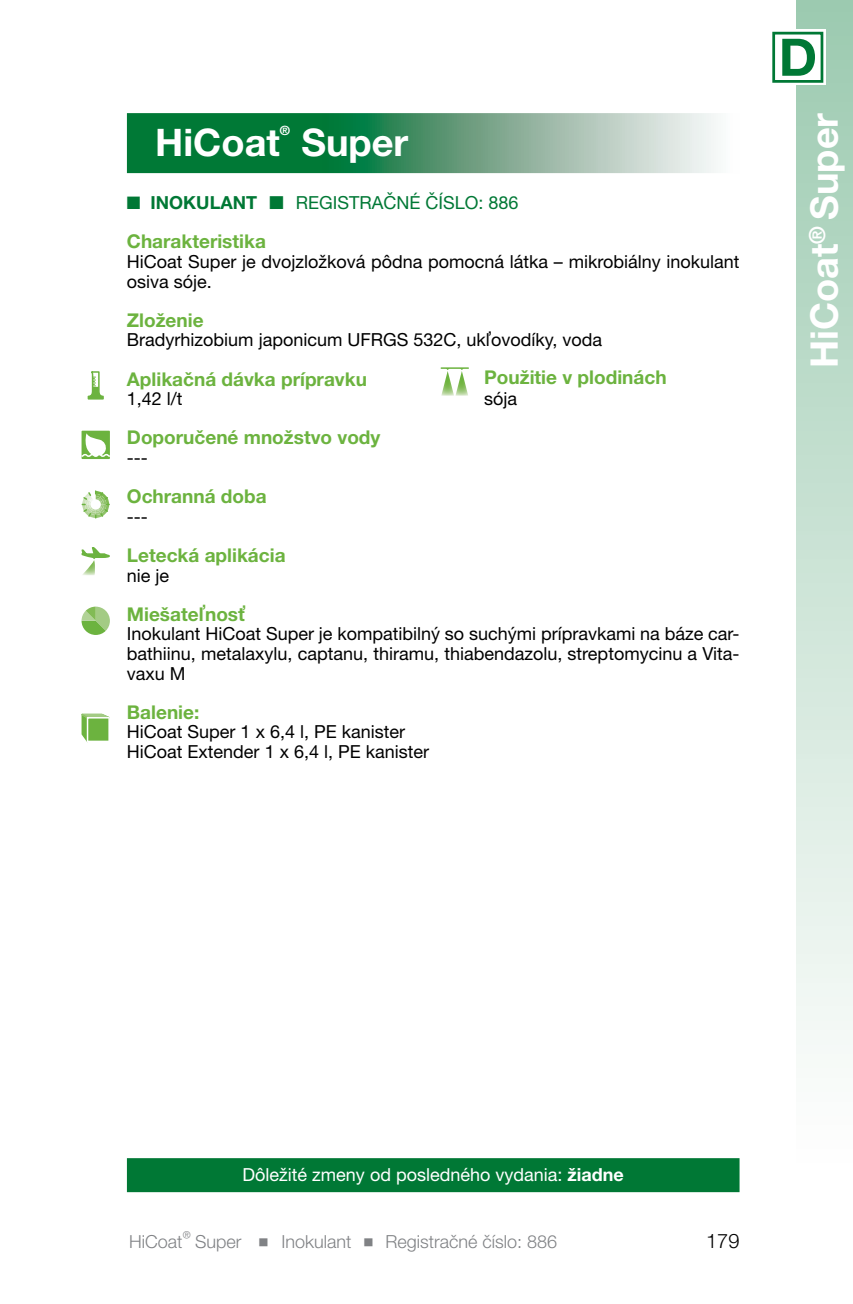
<style>
.page{position:relative;width:853px;height:1304px;background:#fff}
.page>*{position:absolute;margin:0;border:0;box-sizing:border-box;transform-origin:0 0}
.t1{font:700 51.8px "Helvetica Lucia Neue";color:#007835}
.t2{font:700 38px "Helvetica Neue LT Pro";color:#fff}
.t3{font:700 38px "Helvetica Lucia Neue";color:#fff}
.t4{font:300 20px "Helvetica Lucia Neue";color:#000}
.t5{font:700 19px "Helvetica Lucia Neue";color:#6cb33f}
.t6{font:18px/19.6px "Helvetica Lucia Neue";color:#000}
.t7{font:300 18px "Helvetica Lucia Neue";color:#808285}
.t8{font:18px "Helvetica Lucia Neue";color:#fff}
.t9{font:18px "Helvetica Lucia Neue";color:#007835}
.t10{font:700 12.8px "Helvetica Lucia Neue";color:#fff}
.s1{font-weight:700}
</style>
<div class="page">
<div style="left:796px;top:0;width:57px;height:1196px;background:linear-gradient(to bottom,#9ccab0,#fff)"></div>
<svg style="left:772px;top:29px;width:54px;height:56px"></svg>
<div style="left:773px;top:33px;width:49px;height:48px;background:#fff"></div>
<div style="left:772px;top:32px;width:51px;height:51px;border:3px solid #007835"></div>
<svg style="left:127px;top:113px;width:589px;height:60px;background:#569e76"></svg>
<div style="left:127px;top:1158px;width:612px;height:34px;background:#007835"></div>
<img style="left:441px;top:371px;width:27px;height:25px">
<hr style="left:440px;top:367px;width:29px;height:2px;background:#6cb33f">
<svg style="left:82px;top:490px;width:28px;height:29px"></svg>
<img style="left:82px;top:560px;width:13px;height:15px">
<svg style="left:82px;top:547px;width:28px;height:12px"></svg>
<svg style="left:82px;top:607px;width:28px;height:28px"></svg>
<svg style="left:82px;top:714px;width:28px;height:28px"></svg>
<svg style="left:88px;top:371px;width:16px;height:29px"></svg>
<div style="left:82px;top:431px;width:28px;height:28px;border:2px solid #6cb33f"></div>
<svg style="left:82px;top:433px;width:28px;height:25px"></svg>
<h2 class="t3" style="left:155px;top:119px;width:126px">HiCoat</h2>
<p class="t10" style="left:280px;top:123px;width:12px">®</p>
<h2 class="t3" style="left:301px;top:119px;width:109px">Super</h2>
<p class="t9" style="left:127px;top:192px;width:393px">■ <span class="s1">INOKULANT</span> Ĭ REGISTRAČNÉ ČÍSLO: 886</p>
<p class="t5" style="left:127px;top:230px;width:140px">Charakteristika</p>
<p class="t6" style="left:127px;top:251px;width:614px">HiCoat Super je dvojzložková pôdna pomocná látka – mikrobiálny inokulant osiva sóje.</p>
<p class="t5" style="left:127px;top:308px;width:78px">Zloženie</p>
<p class="t6" style="left:127px;top:330px;width:476px">Bradyrhizobium japonicum UFRGS 532C, ukľovodíky, voda</p>
<p class="t5" style="left:127px;top:367px;width:241px">Aplikačná dávka prípravku</p>
<p class="t6" style="left:127px;top:389px;width:57px">1,42 l/t</p>
<p class="t5" style="left:127px;top:426px;width:255px">Doporučené množstvo vody</p>
<p class="t6" style="left:127px;top:447px;width:23px">---</p>
<p class="t5" style="left:127px;top:485px;width:141px">Ochranná doba</p>
<p class="t6" style="left:127px;top:506px;width:23px">---</p>
<p class="t5" style="left:127px;top:543px;width:160px">Letecká aplikácia</p>
<p class="t6" style="left:127px;top:565px;width:44px">nie je</p>
<p class="t5" style="left:127px;top:602px;width:120px">Miešateľnosť</p>
<p class="t6" style="left:127px;top:624px;width:614px;text-align:justify">Inokulant HiCoat Super je kompatibilný so suchými prípravkami na báze car&shy;bathiinu, metalaxylu, captanu, thiramu, thiabendazolu, streptomycinu a Vita&shy;vaxu M</p>
<p class="t5" style="left:127px;top:700px;width:74px">Balenie:</p>
<p class="t6" style="left:127px;top:722px;width:304px">HiCoat Super 1 x 6,4 l, PE kanister<br>HiCoat Extender 1 x 6,4 l, PE kanister</p>
<p class="t5" style="left:484px;top:366px;width:184px">Použitie v plodinách</p>
<p class="t6" style="left:484px;top:389px;width:34px">sója</p>
<h1 class="t1" style="left:778px;top:25px;width:40px">D</h1>
<h2 class="t2" style="left:800px;top:368px;width:257px;rotate:-90deg">HiCoat<sup>®</sup> Super</h2>
<p class="t8" style="left:242px;top:1163px;width:383px">Dôležité zmeny od posledného vydania: <span class="s1">žiadne</span></p>
<p class="t7" style="left:129px;top:1230px;width:429px">HiCoat® Super Ĭ Inokulant Ĭ Registračné číslo: 886</p>
<p class="t4" style="left:706px;top:1228px;width:35px">179</p>
</div>
